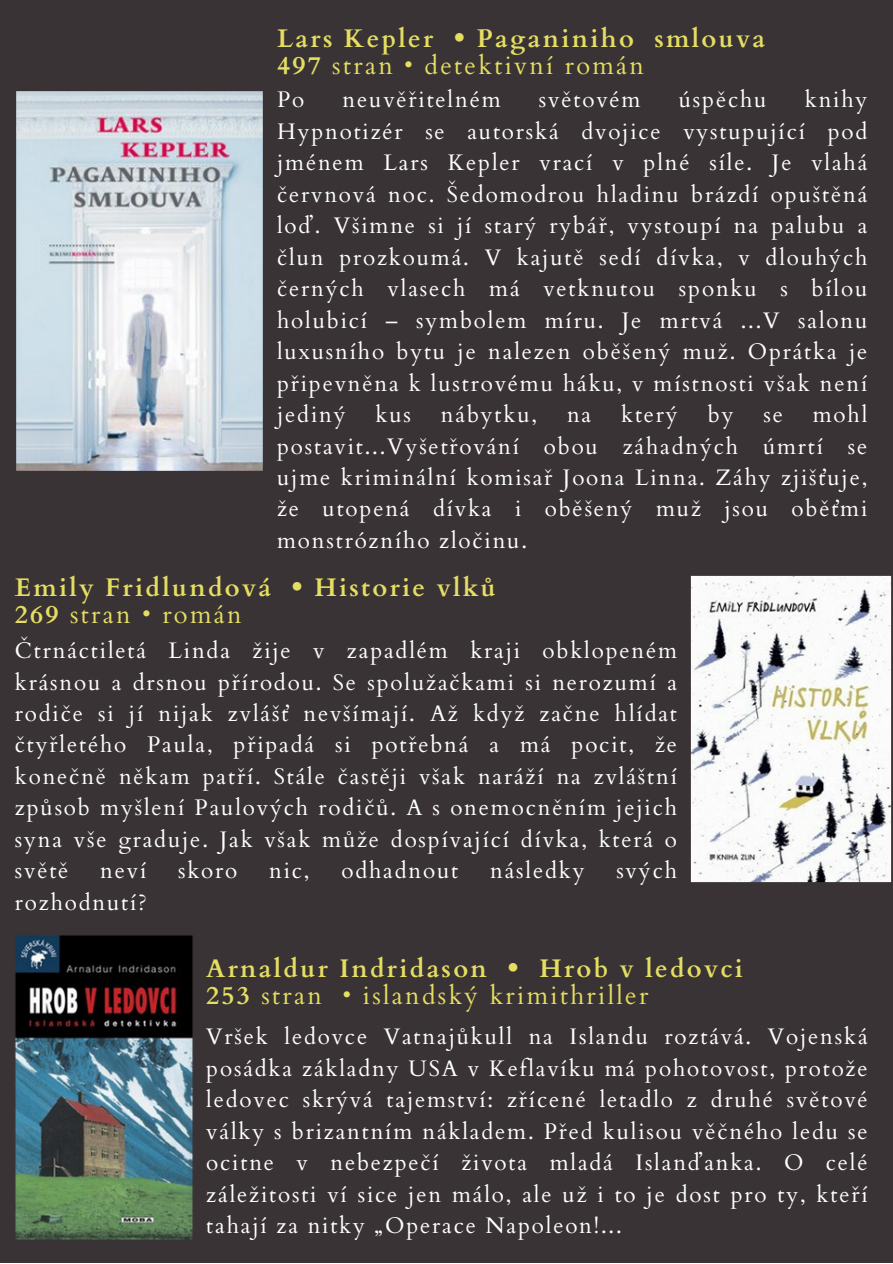
<style>
.page{position:relative;width:893px;height:1264px;background:#fff}
.page>*{position:absolute;margin:0;border:0;box-sizing:border-box;transform-origin:0 0}
.t1{font:700 25.5px "Cardo";letter-spacing:.09em;color:#e5de62}
.t2{font:25.5px "Cardo";letter-spacing:.09em;color:#e5de62}
.t3{font:22.5px/31.5px "Cardo";letter-spacing:.08em;color:#fff;text-align:justify}
.s1{font-weight:700}
</style>
<div class="page">
<div style="left:0;top:0;width:892px;height:1262px;background:#393335"></div>
<img style="left:690px;top:575px;width:202px;height:308px">
<img style="left:16px;top:91px;width:247px;height:380px">
<img style="left:15px;top:935px;width:178px;height:305px">
<p class="t1" style="left:277px;top:21px;width:489px">Lars Kepler • Paganiniho smlouva</p>
<p class="t2" style="left:277px;top:48px;width:368px"><span class="s1">497</span> stran • detektivní román</p>
<p class="t3" style="left:277px;top:84px;width:29px">Po</p>
<p class="t3" style="left:342px;top:84px;width:160px">neuvěřitelném</p>
<p class="t3" style="left:539px;top:84px;width:103px">světovém</p>
<p class="t3" style="left:678px;top:84px;width:89px">úspěchu</p>
<p class="t3" style="left:277px;top:84px;width:591px;text-indent:527px">knihy Hypnotizér se autorská dvojice vystupující pod jménem Lars Kepler vrací v plné síle. Je vlahá červnová noc. Šedomodrou hladinu brázdí opuštěná loď. Všimne si jí starý rybář, vystoupí na palubu a člun prozkoumá. V kajutě sedí dívka, v dlouhých černých vlasech má vetknutou sponku s bílou holubicí – symbolem míru. Je mrtvá ...V salonu luxusního bytu je nalezen oběšený muž. Oprátka je připevněna k lustrovému háku, v místnosti však není jediný</p>
<p class="t3" style="left:277px;top:399px;width:591px;text-indent:535px">mohl postavit...Vyšetřování obou záhadných úmrtí se ujme kriminální komisař Joona Linna. Záhy zjišťuje, že utopená dívka i oběšený muž jsou oběťmi monstrózního zločinu.</p>
<p class="t3" style="left:375px;top:399px;width:37px">kus</p>
<p class="t3" style="left:441px;top:399px;width:98px">nábytku,</p>
<p class="t3" style="left:567px;top:399px;width:26px">na</p>
<p class="t3" style="left:621px;top:399px;width:58px">který</p>
<p class="t3" style="left:707px;top:399px;width:27px">by</p>
<p class="t3" style="left:763px;top:399px;width:21px">se</p>
<p class="t1" style="left:15px;top:571px;width:482px">Emily Fridlundová • Historie vlků</p>
<p class="t2" style="left:15px;top:598px;width:228px"><span class="s1">269</span> stran • román</p>
<p class="t3" style="left:15px;top:635px;width:663px">Čtrnáctiletá Linda žije v zapadlém kraji obklopeném krásnou a drsnou přírodou. Se spolužačkami si nerozumí a rodiče si jí nijak zvlášť nevšímají. Až když začne hlídat čtyřletého Paula, připadá si potřebná a má pocit, že konečně někam patří. Stále častěji však naráží na zvláštní způsob myšlení Paulových rodičů. A s onemocněním jejich syna vše graduje. Jak však může dospívající dívka, která o světě</p>
<p class="t3" style="left:100px;top:855px;width:48px">neví</p>
<p class="t3" style="left:178px;top:855px;width:61px">skoro</p>
<p class="t3" style="left:269px;top:855px;width:42px">nic,</p>
<p class="t3" style="left:341px;top:855px;width:118px">odhadnout</p>
<p class="t3" style="left:490px;top:855px;width:96px">následky</p>
<p class="t3" style="left:616px;top:855px;width:62px">svých</p>
<p class="t3" style="left:15px;top:887px;width:133px">rozhodnutí?</p>
<p class="t1" style="left:206px;top:951px;width:538px">Arnaldur Indridason • Hrob v ledovci</p>
<p class="t2" style="left:206px;top:978px;width:443px"><span class="s1">253</span> stran • islandský krimithriller</p>
<p class="t3" style="left:206px;top:1021px;width:663px">Vršek ledovce Vatnajůkull na Islandu roztává. Vojenská posádka základny USA v Keflavíku má pohotovost, protože ledovec skrývá tajemství: zřícené letadlo z druhé světové války s brizantním nákladem. Před kulisou věčného ledu se ocitne v nebezpečí života mladá Islanďanka. O celé záležitosti ví sice jen málo, ale už i to je dost pro ty, kteří tahají za nitky „Operace Napoleon!...</p>
</div>
